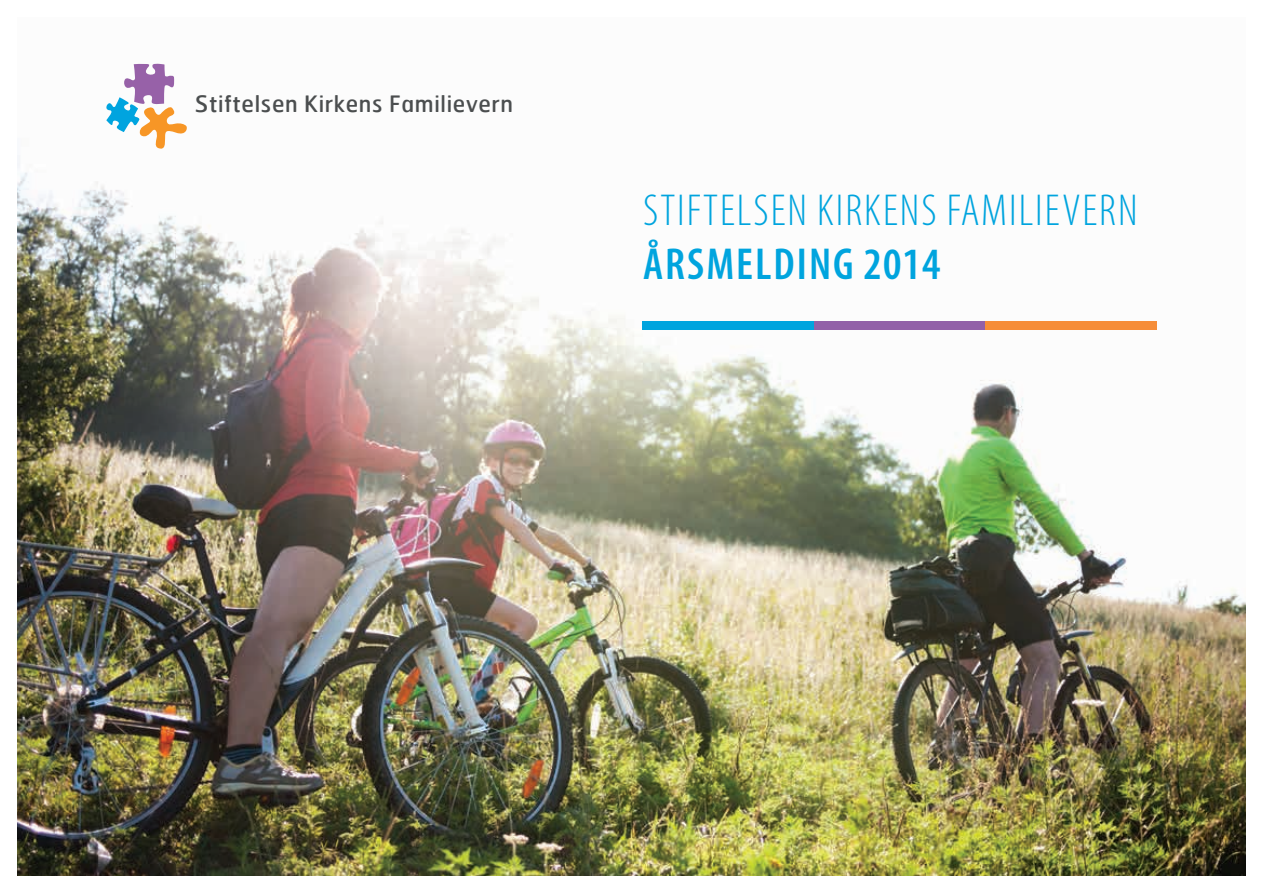
<style>
.page{position:relative;width:1263px;height:893px;background:#fff}
.page>*{position:absolute;margin:0;border:0;box-sizing:border-box;transform-origin:0 0}
.t1{font:300 condensed 45px "Myriad Pro";letter-spacing:.045em;color:#00a4de}
.t2{font:600 condensed 45px "Myriad Pro";letter-spacing:.045em;color:#00a4de}
.t3{font:22.5px "Hermes FB";letter-spacing:.03em;color:#4b4e4f}
</style>
<div class="page">
<img style="left:17px;top:63px;width:1229px;height:813px">
<svg style="left:106px;top:64px;width:82px;height:85px"></svg>
<div style="left:643px;top:321px;width:171px;height:9px;background:#00a4de"></div>
<div style="left:814px;top:321px;width:172px;height:9px;background:#9260a8"></div>
<div style="left:986px;top:321px;width:171px;height:9px;background:#f68d38"></div>
<p class="t3" style="left:195px;top:89px;width:320px">Stiftelsen Kirkens Familievern</p>
<h1 class="t1" style="left:643px;top:186px;width:496px">STIFTELSEN KIRKENS FAMILIEVERN</h1>
<h1 class="t2" style="left:643px;top:240px;width:299px">ÅRSMELDING 2014</h1>
</div>
